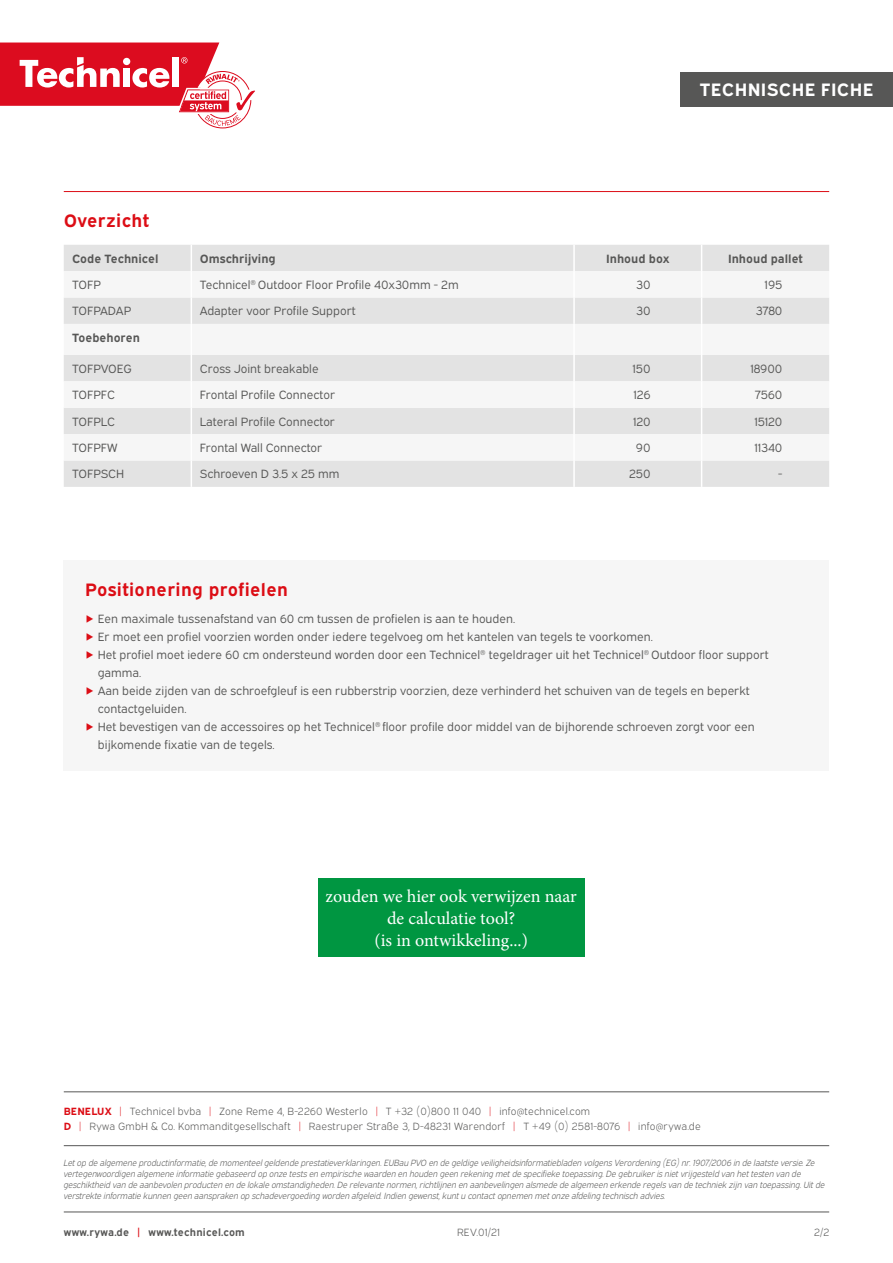
<style>
.page{position:relative;width:893px;height:1263px;background:#fff}
.page>*{position:absolute;margin:0;border:0;box-sizing:border-box;transform-origin:0 0}
.t1{font:18px/21.6px "Minion Pro";color:#fff;text-align:center}
.t2{font:700 18px "Expressway Rg";letter-spacing:.02em;color:#dc0d15}
.t3{font:700 18px "Expressway Rg";letter-spacing:.02em;color:#fff}
.t4{font:12px "Expressway Bk";color:#575756}
.t5{font:700 12px "Expressway Rg";color:#575756}
.t6{font:10.5px/15px "Expressway Lt";letter-spacing:.02em;color:#575756}
.t7{font:700 10.5px "Expressway Rg";letter-spacing:.02em;color:#575756}
.t8{font:italic 9px/10.8px "Expressway Lt";color:#575756}
.s1{color:#dc0d15}
.s2{font-family:"Expressway Rg";font-weight:700;color:#dc0d15}
</style>
<div class="page">
<hr style="left:64px;top:1145px;width:765px;height:1px;background:#575756">
<hr style="left:64px;top:1212px;width:765px;height:1px;background:#575756">
<hr style="left:64px;top:1091px;width:765px;height:1px;background:#575756">
<div style="left:680px;top:72px;width:213px;height:34px;background:#575756"></div>
<svg style="left:0;top:43px;width:255px;height:85px"></svg>
<div style="left:64px;top:560px;width:765px;height:211px;background:#f6f6f6"></div>
<hr style="left:64px;top:191px;width:765px;height:1px;background:#dc0d15">
<div style="left:64px;top:245px;width:765px;height:242px;background:#e3e3e3"></div>
<svg style="left:64px;top:271px;width:765px;height:189px;fill:#f6f6f6"></svg>
<hr style="left:573px;top:245px;width:2px;height:26px;background:#fff">
<hr style="left:573px;top:271px;width:2px;height:26px;background:#fff">
<hr style="left:573px;top:297px;width:2px;height:27px;background:#fff">
<hr style="left:573px;top:324px;width:2px;height:31px;background:#fff">
<hr style="left:573px;top:355px;width:2px;height:26px;background:#fff">
<hr style="left:573px;top:381px;width:2px;height:27px;background:#fff">
<hr style="left:573px;top:408px;width:2px;height:26px;background:#fff">
<hr style="left:573px;top:434px;width:2px;height:26px;background:#fff">
<hr style="left:573px;top:460px;width:2px;height:27px;background:#fff">
<svg style="left:191px;top:245px;width:1px;height:79px"></svg>
<hr style="left:191px;top:324px;width:1px;height:31px;background:#fff">
<svg style="left:191px;top:355px;width:1px;height:132px"></svg>
<svg style="left:701px;top:245px;width:1px;height:79px"></svg>
<hr style="left:701px;top:324px;width:1px;height:31px;background:#fff">
<svg style="left:701px;top:355px;width:1px;height:132px"></svg>
<div style="left:318px;top:878px;width:267px;height:79px;background:#009641"></div>
<h1 class="t3" style="left:700px;top:76px;width:175px">TECHNISCHE FICHE</h1>
<h1 class="t2" style="left:64px;top:207px;width:87px">Overzicht</h1>
<p class="t5" style="left:72px;top:249px;width:88px">Code Technicel</p>
<p class="t5" style="left:200px;top:249px;width:77px">Omschrijving</p>
<p class="t5" style="left:606px;top:249px;width:65px">Inhoud box</p>
<p class="t5" style="left:728px;top:249px;width:76px">Inhoud pallet</p>
<p class="t4" style="left:72px;top:275px;width:30px">TOFP</p>
<p class="t4" style="left:200px;top:275px;width:260px">Technicel<sup>®</sup> Outdoor Floor Profile 40x30mm - 2m</p>
<p class="t4" style="left:636px;top:275px;width:16px">30</p>
<p class="t4" style="left:765px;top:275px;width:19px">195</p>
<p class="t4" style="left:72px;top:302px;width:61px">TOFPADAP</p>
<p class="t4" style="left:200px;top:302px;width:157px">Adapter voor Profile Support</p>
<p class="t4" style="left:636px;top:302px;width:16px">30</p>
<p class="t4" style="left:756px;top:302px;width:28px">3780</p>
<p class="t5" style="left:72px;top:328px;width:69px">Toebehoren</p>
<p class="t4" style="left:72px;top:359px;width:61px">TOFPVOEG</p>
<p class="t4" style="left:200px;top:359px;width:120px">Cross Joint breakable</p>
<p class="t4" style="left:632px;top:359px;width:20px">150</p>
<p class="t4" style="left:750px;top:359px;width:34px">18900</p>
<p class="t4" style="left:72px;top:386px;width:44px">TOFPFC</p>
<p class="t4" style="left:200px;top:386px;width:137px">Frontal Profile Connector</p>
<p class="t4" style="left:633px;top:386px;width:19px">126</p>
<p class="t4" style="left:755px;top:386px;width:29px">7560</p>
<p class="t4" style="left:72px;top:412px;width:44px">TOFPLC</p>
<p class="t4" style="left:200px;top:412px;width:137px">Lateral Profile Connector</p>
<p class="t4" style="left:633px;top:412px;width:19px">120</p>
<p class="t4" style="left:754px;top:412px;width:30px">15120</p>
<p class="t4" style="left:72px;top:438px;width:47px">TOFPFW</p>
<p class="t4" style="left:200px;top:438px;width:124px">Frontal Wall Connector</p>
<p class="t4" style="left:636px;top:438px;width:16px">90</p>
<p class="t4" style="left:754px;top:438px;width:30px">11340</p>
<p class="t4" style="left:72px;top:465px;width:54px">TOFPSCH</p>
<p class="t4" style="left:200px;top:465px;width:141px">Schroeven D 3.5 x 25 mm</p>
<p class="t4" style="left:629px;top:465px;width:23px">250</p>
<p class="t4" style="left:778px;top:465px;width:6px">-</p>
<h1 class="t2" style="left:85px;top:575px;width:204px">Positionering profielen</h1>
<p class="t4" style="left:85px;top:610px;width:432px"><span class="s1">▶</span> Een maximale tussenafstand van 60 cm tussen de profielen is aan te houden.</p>
<p class="t4" style="left:85px;top:628px;width:569px"><span class="s1">▶</span> Er moet een profiel voorzien worden onder iedere tegelvoeg om het kantelen van tegels te voorkomen.</p>
<p class="t4" style="left:85px;top:646px;width:685px"><span class="s1">▶</span> Het profiel moet iedere 60 cm ondersteund worden door een Technicel<sup>®</sup> tegeldrager uit het Technicel<sup>®</sup> Outdoor floor support</p>
<p class="t4" style="left:98px;top:664px;width:45px">gamma.</p>
<p class="t4" style="left:85px;top:682px;width:666px"><span class="s1">▶</span> Aan beide zijden van de schroefgleuf is een rubberstrip voorzien, deze verhinderd het schuiven van de tegels en beperkt</p>
<p class="t4" style="left:98px;top:700px;width:90px">contactgeluiden.</p>
<p class="t4" style="left:85px;top:718px;width:671px"><span class="s1">▶</span> Het bevestigen van de accessoires op het Technicel<sup>®</sup> floor profile door middel van de bijhorende schroeven zorgt voor een</p>
<p class="t4" style="left:98px;top:736px;width:178px">bijkomende fixatie van de tegels.</p>
<h1 class="t1" style="left:326px;top:886px;width:253px">zouden we hier ook verwijzen naar de calculatie tool?<br>(is in ontwikkeling...)</h1>
<p class="t6" style="left:64px;top:1103px;width:638px"><span class="s2">BENELUX</span> <span class="s1">|</span> Technicel bvba <span class="s1">|</span> Zone Reme 4, B-2260 Westerlo <span class="s1">|</span> T +32 (0)800 11 040 <span class="s1">|</span> info@technicel.com<br><span class="s2">D</span> <span class="s1">|</span> Rywa GmbH &amp; Co. Kommanditgesellschaft <span class="s1">|</span> Raestruper Straße 3, D-48231 Warendorf <span class="s1">|</span> T +49 (0) 2581-8076 <span class="s1">|</span> info@rywa.de</p>
<p class="t8" style="left:64px;top:1157px;width:763px">Let op de algemene productinformatie, de momenteel geldende prestatieverklaringen. EUBau PVO en de geldige veiligheidsinformatiebladen volgens Verordening (EG) nr. 1907/2006 in de laatste versie. Ze vertegenwoordigen algemene informatie gebaseerd op onze tests en empirische waarden en houden geen rekening met de specifieke toepassing. De gebruiker is niet vrijgesteld van het testen van de geschiktheid van de aanbevolen producten en de lokale omstandigheden. De relevante normen, richtlijnen en aanbevelingen alsmede de algemeen erkende regels van de techniek zijn van toepassing. Uit de verstrekte informatie kunnen geen aanspraken op schadevergoeding worden afgeleid. Indien gewenst, kunt u contact opnemen met onze afdeling technisch advies.</p>
<p class="t7" style="left:64px;top:1223px;width:183px">www.rywa.de <span class="s1">|</span> www.technicel.com</p>
<p class="t6" style="left:457px;top:1223px;width:44px">REV.01/21</p>
<p class="t6" style="left:814px;top:1223px;width:16px">2/2</p>
</div>
